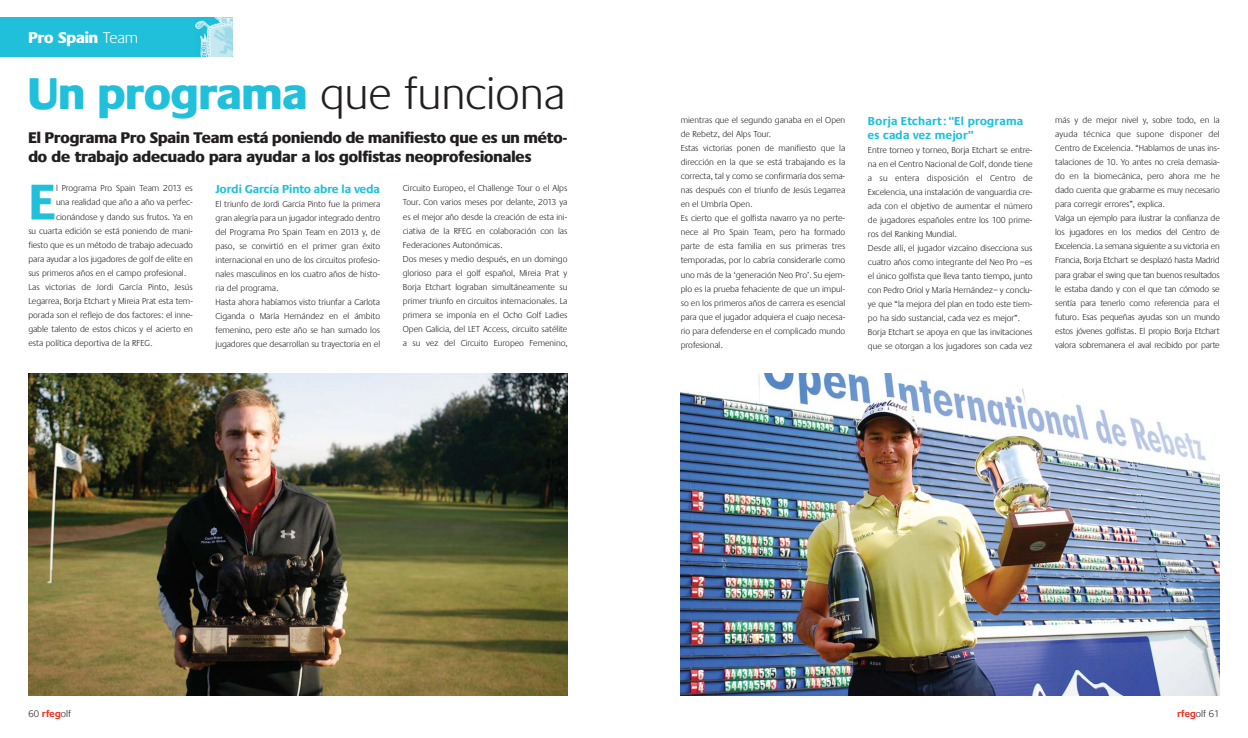
<style>
.page{position:relative;width:1248px;height:738px;background:#fff}
.page>*{position:absolute;margin:0;border:0;box-sizing:border-box;transform-origin:0 0}
.t1{font:700 52.1px "Praxis";color:#20c0db}
.t2{font:300 46.1px "Praxis";color:#231f20}
.t3{font:800 16.1px "Praxis";color:#fff}
.t4{font:800 16px/19.2px "Praxis";color:#231f20}
.t5{font:700 12px/14px "Praxis";letter-spacing:.015em;color:#20c0db}
.t6{font:300 10px "Praxis";color:#231f20}
.t7{font:300 9px/14px "Praxis";color:#231f20}
.s1{font-weight:300}
.s2{font-weight:800;color:#20c0db}
.s3{font-weight:700;color:#ef3829}
</style>
<div class="page">
<div style="left:0;top:17px;width:232px;height:40px;background:#20c0db"></div>
<img style="left:195px;top:17px;width:37px;height:40px">
<img style="left:28px;top:373px;width:539px;height:321px">
<img style="left:680px;top:373px;width:539px;height:321px">
<h3 class="t3" style="left:28px;top:31px;width:111px">Pro Spain <span class="s1">Team</span></h3>
<h2 class="t2" style="left:28px;top:77px;width:538px"><span class="s2">Un programa</span> que funciona</h2>
<h3 class="t4" style="left:28px;top:129px;width:540px">El Programa Pro Spain Team está poniendo de manifiesto que es un méto&shy;do de trabajo adecuado para ayudar a los golfistas neoprofesionales</h3>
<h1 class="t1" style="left:28px;top:182px;width:29px">E</h1>
<p class="t7" style="left:56px;top:182px;width:138px">l Programa Pro Spain Team 2013 es</p>
<p class="t7" style="left:56px;top:196px;width:138px">una realidad que año a año va perfec-</p>
<p class="t7" style="left:56px;top:210px;width:138px">cionándose y dando sus frutos. Ya en</p>
<p class="t7" style="left:28px;top:224px;width:166px">su cuarta edición se está poniendo de mani-</p>
<p class="t7" style="left:28px;top:238px;width:166px">fiesto que es un método de trabajo adecuado</p>
<p class="t7" style="left:28px;top:252px;width:166px">para ayudar a los jugadores de golf de elite en</p>
<p class="t7" style="left:28px;top:266px;width:159px">sus primeros años en el campo profesional.</p>
<p class="t7" style="left:28px;top:280px;width:166px">Las victorias de Jordi García Pinto, Jesús</p>
<p class="t7" style="left:28px;top:294px;width:166px">Legarrea, Borja Etchart y Mireia Prat esta tem-</p>
<p class="t7" style="left:28px;top:308px;width:166px">porada son el reflejo de dos factores: el inne-</p>
<p class="t7" style="left:28px;top:322px;width:166px">gable talento de estos chicos y el acierto en</p>
<p class="t7" style="left:28px;top:336px;width:125px">esta política deportiva de la RFEG.</p>
<h3 class="t5" style="left:215px;top:183px;width:166px">Jordi García Pinto abre la veda</h3>
<p class="t7" style="left:215px;top:197px;width:166px">El triunfo de Jordi García Pinto fue la primera gran alegría para un jugador integrado dentro del Programa Pro Spain Team en 2013 y, de paso, se convirtió en el primer gran éxito internacional en uno de los circuitos profesio&shy;nales masculinos en los cuatro años de histo&shy;ria del programa.<br>Hasta ahora habíamos visto triunfar a Carlota Ciganda o María Hernández en el ámbito femenino, pero este año se han sumado los jugadores que desarrollan su trayectoria en el</p>
<p class="t7" style="left:403px;top:182px;width:166px">Circuito Europeo, el Challenge Tour o el Alps Tour. Con varios meses por delante, 2013 ya es el mejor año desde la creación de esta ini&shy;ciativa de la RFEG en colaboración con las Federaciones Autonómicas.<br>Dos meses y medio después, en un domingo glorioso para el golf español, Mireia Prat y Borja Etchart lograban simultáneamente su primer triunfo en circuitos internacionales. La primera se imponía en el Ocho Golf Ladies Open Galicia, del LET Access, circuito satélite a su vez del Circuito Europeo Femenino,</p>
<p class="t7" style="left:680px;top:114px;width:166px">mientras que el segundo ganaba en el Open de Rebetz, del Alps Tour.<br>Estas victorias ponen de manifiesto que la dirección en la que se está trabajando es la correcta, tal y como se confirmaría dos sema&shy;nas después con el triunfo de Jesús Legarrea en el Umbría Open.<br>Es cierto que el golfista navarro ya no perte&shy;nece al Pro Spain Team, pero ha formado parte de esta familia en sus primeras tres temporadas, por lo cabría considerarle como uno más de la ‘generación Neo Pro’. Su ejem&shy;plo es la prueba fehaciente de que un impul&shy;so en los primeros años de carrera es esencial para que el jugador adquiera el cuajo necesa&shy;rio para defenderse en el complicado mundo profesional.</p>
<h3 class="t5" style="left:867px;top:115px;width:157px">Borja Etchart: “El programa es cada vez mejor”</h3>
<p class="t7" style="left:867px;top:143px;width:166px">Entre torneo y torneo, Borja Etchart se entre&shy;na en el Centro Nacional de Golf, donde tiene a su entera disposición el Centro de Excelencia, una instalación de vanguardia cre&shy;ada con el objetivo de aumentar el número de jugadores españoles entre los 100 prime&shy;ros del Ranking Mundial.<br>Desde allí, el jugador vizcaíno disecciona sus cuatro años como integrante del Neo Pro –es el único golfista que lleva tanto tiempo, junto con Pedro Oriol y María Hernández– y conclu&shy;ye que “la mejora del plan en todo este tiem&shy;po ha sido sustancial, cada vez es mejor”.<br>Borja Etchart se apoya en que las invitaciones que se otorgan a los jugadores son cada vez</p>
<p class="t7" style="left:1055px;top:114px;width:166px">más y de mejor nivel y, sobre todo, en la ayuda técnica que supone disponer del Centro de Excelencia. “Hablamos de unas ins&shy;talaciones de 10. Yo antes no creía demasia&shy;do en la biomecánica, pero ahora me he dado cuenta que grabarme es muy necesario para corregir errores”, explica.<br>Valga un ejemplo para ilustrar la confianza de los jugadores en los medios del Centro de Excelencia. La semana siguiente a su victoria en Francia, Borja Etchart se desplazó hasta Madrid para grabar el swing que tan buenos resultados le estaba dando y con el que tan cómodo se sentía para tenerlo como referencia para el futuro. Esas pequeñas ayudas son un mundo estos jóvenes golfistas. El propio Borja Etchart valora sobremanera el aval recibido por parte</p>
<p class="t6" style="left:28px;top:709px;width:44px">60 <span class="s3">rfeg</span>olf</p>
<p class="t6" style="left:1176px;top:709px;width:44px"><span class="s3">rfeg</span>olf 61</p>
</div>
